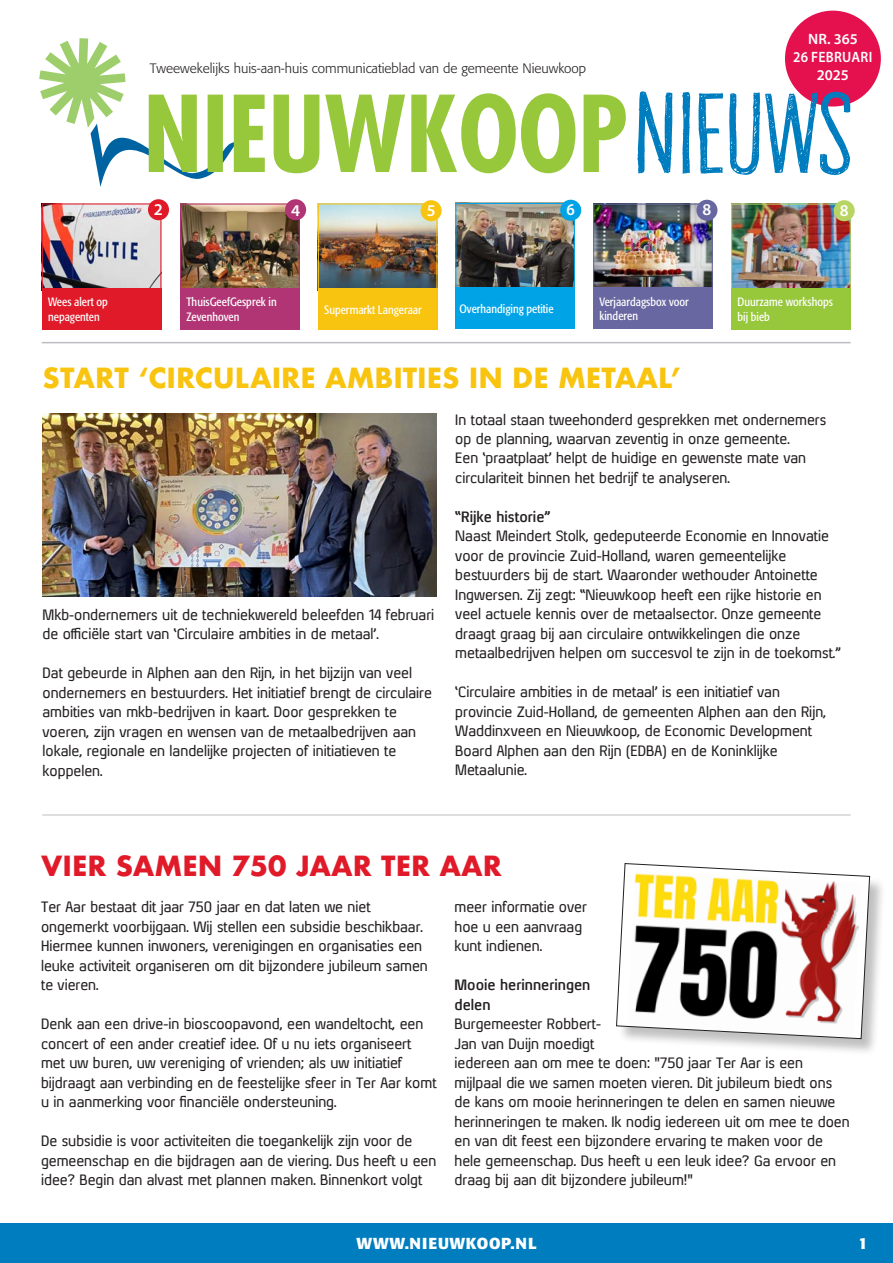
<style>
.page{position:relative;width:893px;height:1263px;background:#fff}
.page>*{position:absolute;margin:0;border:0;box-sizing:border-box;transform-origin:0 0}
.t1{font:700 27px "Futura";color:#f9c40f}
.t2{font:700 27px "Futura";color:#e01a29}
.t3{font:600 16.5px "Myriad Pro";color:#fff}
.t4{font:600 16.5px "Myriad Pro";color:#fff;scale:.95 1}
.t5{font:700 15.75px "Formata";letter-spacing:.05em;color:#fff}
.t6{font:600 15px/18px "Myriad Pro";letter-spacing:.02em;color:#fff;text-align:center}
.t7{font:14.25px/19.5px "Xenu";color:#231f20}
.t8{font:700 14.25px/19.5px "Xenu";color:#231f20}
.t9{font:300 13.5px "Formata";color:#231f20}
.t10{font:condensed 12px/14.4px "Formata";color:#fff}
</style>
<div class="page">
<div style="left:785px;top:11px;width:96px;height:96px;background:#e5114f;border-radius:50%"></div>
<hr style="left:42px;top:342px;width:809px;height:1px;background:#bcbdc0">
<img style="left:733px;top:206px;width:116px;height:82px">
<div style="left:731px;top:204px;width:120px;height:86px;border:1px solid #b8d564"></div>
<img style="left:182px;top:206px;width:116px;height:81px">
<div style="left:180px;top:204px;width:120px;height:85px;border:1px solid #b13574"></div>
<div style="left:180px;top:288px;width:120px;height:41px;background:#b13574"></div>
<div style="left:731px;top:288px;width:120px;height:41px;background:#97c73b"></div>
<img style="left:320px;top:205px;width:115px;height:83px">
<div style="left:318px;top:203px;width:119px;height:87px;border:1px solid #f9c40f"></div>
<div style="left:318px;top:288px;width:119px;height:41px;background:#f9c40f"></div>
<div style="left:421px;top:200px;width:21px;height:21px;background:#f9c40f;border-radius:50%"></div>
<div style="left:834px;top:200px;width:21px;height:21px;background:#b8d564;border-radius:50%"></div>
<img style="left:44px;top:205px;width:115px;height:83px">
<div style="left:42px;top:203px;width:119px;height:87px;border:1px solid #e01a29"></div>
<div style="left:42px;top:288px;width:119px;height:41px;background:#e01a29"></div>
<div style="left:148px;top:199px;width:21px;height:21px;background:#e01a29;border-radius:50%"></div>
<div style="left:285px;top:199px;width:21px;height:21px;background:#b13574;border-radius:50%"></div>
<img style="left:457px;top:205px;width:116px;height:82px">
<div style="left:455px;top:203px;width:120px;height:86px;border:1px solid #00a4e6"></div>
<div style="left:455px;top:288px;width:120px;height:41px;background:#00a4e6"></div>
<div style="left:560px;top:200px;width:21px;height:21px;background:#00a4e6;border-radius:50%"></div>
<div style="left:618px;top:865px;width:269px;height:191px;background:#231f20;opacity:.28"></div>
<svg style="left:616px;top:863px;width:254px;height:176px"></svg>
<hr style="left:42px;top:815px;width:809px;height:1px;background:#bcbdc0">
<img style="left:43px;top:414px;width:394px;height:182px">
<img style="left:595px;top:206px;width:116px;height:82px">
<div style="left:593px;top:204px;width:120px;height:86px;border:1px solid #6867a1"></div>
<div style="left:593px;top:288px;width:120px;height:41px;background:#6867a1"></div>
<div style="left:696px;top:200px;width:21px;height:21px;background:#6867a1;border-radius:50%"></div>
<div style="left:0;top:1224px;width:893px;height:39px;background:#007dbf"></div>
<svg style="left:39px;top:38px;width:587px;height:149px"></svg>
<svg style="left:637px;top:91px;width:213px;height:84px"></svg>
<p class="t9" style="left:150px;top:60px;width:438px">Tweewekelijks huis-aan-huis communicatieblad van de gemeente Nieuwkoop</p>
<p class="t6" style="left:793px;top:30px;width:81px">NR. 365<br>26 FEBRUARI<br>2025</p>
<p class="t10" style="left:48px;top:295px;width:61px">Wees alert op nepagenten</p>
<p class="t3" style="left:154px;top:199px;width:11px">2</p>
<p class="t3" style="left:291px;top:199px;width:11px">4</p>
<p class="t3" style="left:702px;top:199px;width:10px">8</p>
<p class="t4" style="left:566px;top:199px;width:10px">6</p>
<p class="t3" style="left:427px;top:199px;width:10px">5</p>
<p class="t3" style="left:840px;top:199px;width:10px">8</p>
<p class="t10" style="left:599px;top:294px;width:91px">Verjaardagsbox voor kinderen</p>
<p class="t10" style="left:186px;top:295px;width:92px">ThuisGeefGesprek in<br>Zevenhoven</p>
<p class="t10" style="left:737px;top:295px;width:97px">Duurzame workshops bij bieb</p>
<p class="t10" style="left:460px;top:301px;width:95px">Overhandiging petitie</p>
<p class="t10" style="left:324px;top:302px;width:99px">Supermarkt Langeraar</p>
<h1 class="t1" style="left:43px;top:359px;width:640px">START ‘CIRCULAIRE AMBITIES IN DE METAAL’</h1>
<p class="t7" style="left:43px;top:604px;width:393px">Mkb-ondernemers uit de techniekwereld beleefden 14 februari de officiële start van ‘Circulaire ambities in de metaal’.</p>
<p class="t7" style="left:43px;top:663px;width:391px">Dat gebeurde in Alphen aan den Rijn, in het bijzijn van veel ondernemers en bestuurders. Het initiatief brengt de circulaire ambities van mkb-bedrijven in kaart. Door gesprekken te voeren, zijn vragen en wensen van de metaalbedrijven aan lokale, regionale en landelijke projecten of initiatieven te koppelen.</p>
<p class="t7" style="left:455px;top:409px;width:372px">In totaal staan tweehonderd gesprekken met ondernemers op de planning, waarvan zeventig in onze gemeente.<br>Een ‘praatplaat’ helpt de huidige en gewenste mate van circulariteit binnen het bedrijf te analyseren.</p>
<p class="t8" style="left:455px;top:507px;width:96px">“Rijke historie”</p>
<p class="t7" style="left:455px;top:526px;width:387px">Naast Meindert Stolk, gedeputeerde Economie en Innovatie voor de provincie Zuid-Holland, waren gemeentelijke bestuurders bij de start. Waaronder wethouder Antoinette Ingwersen. Zij zegt: “Nieuwkoop heeft een rijke historie en veel actuele kennis over de metaalsector. Onze gemeente draagt graag bij aan circulaire ontwikkelingen die onze metaalbedrijven helpen om succesvol te zijn in de toekomst.”</p>
<p class="t7" style="left:455px;top:682px;width:372px">‘Circulaire ambities in de metaal’ is een initiatief van provincie Zuid-Holland, de gemeenten Alphen aan den Rijn, Waddinxveen en Nieuwkoop, de Economic Development Board Alphen aan den Rijn (EDBA) en de Koninklijke Metaalunie.</p>
<h1 class="t2" style="left:41px;top:846px;width:462px">VIER SAMEN 750 JAAR TER AAR</h1>
<p class="t7" style="left:41px;top:897px;width:388px">Ter Aar bestaat dit jaar 750 jaar en dat laten we niet ongemerkt voorbijgaan. Wij stellen een subsidie beschikbaar.<br>Hiermee kunnen inwoners, verenigingen en organisaties een leuke activiteit organiseren om dit bijzondere jubileum samen te vieren.</p>
<p class="t7" style="left:41px;top:1014px;width:397px">Denk aan een drive-in bioscoopavond, een wandeltocht, een concert of een ander creatief idee. Of u nu iets organiseert met uw buren, uw vereniging of vrienden; als uw initiatief bijdraagt aan verbinding en de feestelijke sfeer in Ter Aar komt u in aanmerking voor financiële ondersteuning.</p>
<p class="t7" style="left:41px;top:1131px;width:397px">De subsidie is voor activiteiten die toegankelijk zijn voor de gemeenschap en die bijdragen aan de viering. Dus heeft u een idee? Begin dan alvast met plannen maken. Binnenkort volgt</p>
<p class="t7" style="left:455px;top:897px;width:134px">meer informatie over hoe u een aanvraag kunt indienen.</p>
<p class="t8" style="left:455px;top:975px;width:137px">Mooie herinneringen delen</p>
<p class="t7" style="left:455px;top:1014px;width:397px">Burgemeester Robbert-<br>Jan van Duijn moedigt<br>iedereen aan om mee te doen: "750 jaar Ter Aar is een mijlpaal die we samen moeten vieren. Dit jubileum biedt ons de kans om mooie herinneringen te delen en samen nieuwe herinneringen te maken. Ik nodig iedereen uit om mee te doen en van dit feest een bijzondere ervaring te maken voor de hele gemeenschap. Dus heeft u een leuk idee? Ga ervoor en draag bij aan dit bijzondere jubileum!"</p>
<p class="t5" style="left:356px;top:1233px;width:182px">WWW.NIEUWKOOP.NL</p>
<p class="t5" style="left:859px;top:1233px;width:19px">11</p>
</div>
